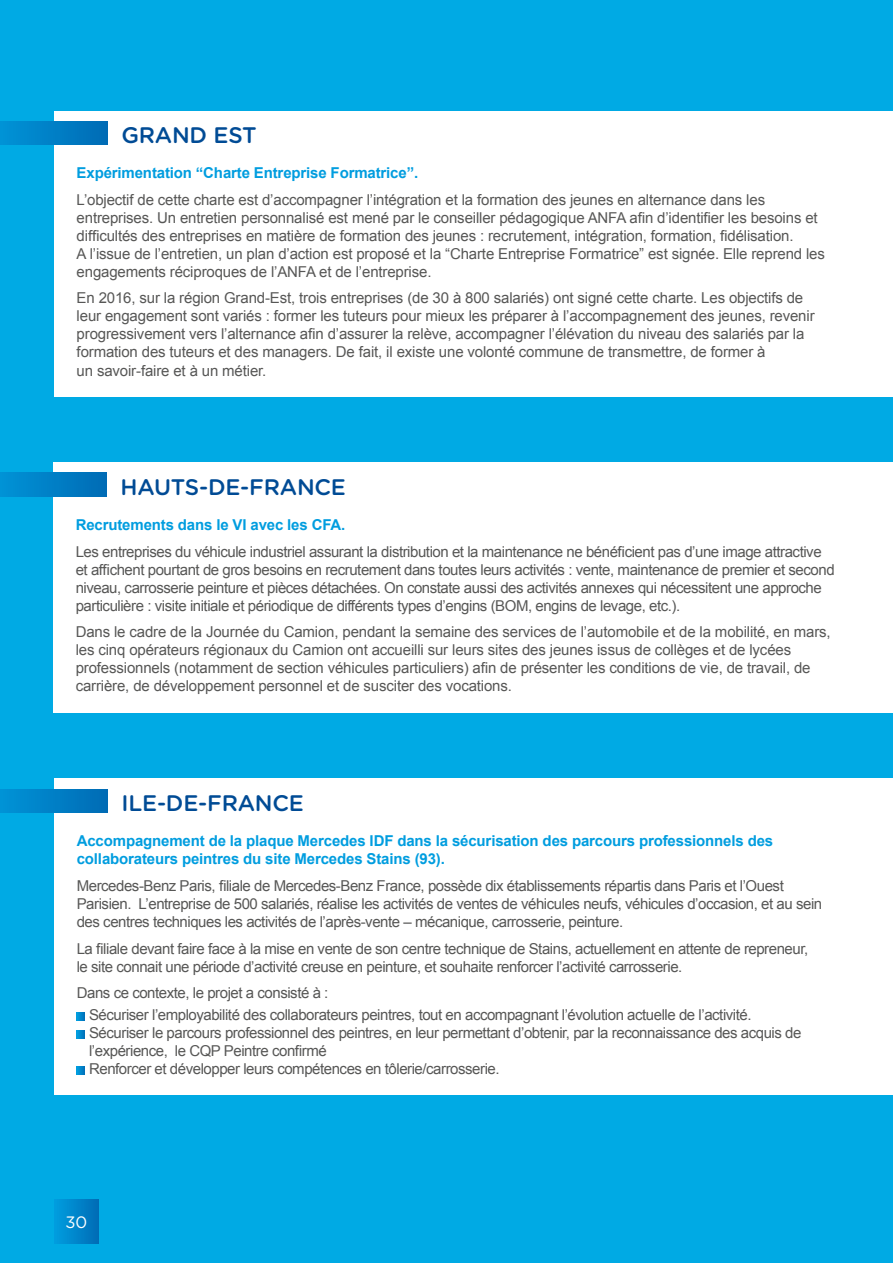
<style>
.page{position:relative;width:893px;height:1263px;background:#00aae4}
.page>*{position:absolute;margin:0;border:0;box-sizing:border-box;transform-origin:0 0}
.t1{font:500 22.5px "Gotham Rounded";letter-spacing:-.01em;color:#004b95}
.t2{font:16.5px "Gotham Rounded";color:#fff}
.t3{font:15px/18px "Arial";letter-spacing:-.03em;color:#575756}
.t4{font:15px/18px "Arial";letter-spacing:-.01em;color:#575756}
.t5{font:700 15px/18px "Arial";letter-spacing:-.01em;color:#009ddf}
</style>
<div class="page">
<div style="left:54px;top:1199px;width:45px;height:45px;background:linear-gradient(to right,#009ee0,#006cb5)"></div>
<div style="left:54px;top:111px;width:839px;height:285px;background:#fff"></div>
<div style="left:0;top:121px;width:107px;height:24px;background:linear-gradient(to right,#0093d7,#006bb5)"></div>
<div style="left:53px;top:462px;width:840px;height:251px;background:#fff"></div>
<div style="left:0;top:473px;width:106px;height:23px;background:linear-gradient(to right,#0093d6,#006cb5)"></div>
<div style="left:54px;top:778px;width:839px;height:317px;background:#fff"></div>
<div style="left:0;top:789px;width:107px;height:24px;background:linear-gradient(to right,#0093d7,#006cb5)"></div>
<svg style="left:77px;top:1012px;width:8px;height:8px"></svg>
<svg style="left:77px;top:1030px;width:8px;height:8px"></svg>
<svg style="left:77px;top:1066px;width:8px;height:8px"></svg>
<h1 class="t1" style="left:121px;top:119px;width:137px">GRAND EST</h1>
<p class="t5" style="left:77px;top:165px;width:343px">Expérimentation “Charte Entreprise Formatrice”.</p>
<p class="t4" style="left:77px;top:191px;width:750px">L’objectif de cette charte est d’accompagner l’intégration et la formation des jeunes en alternance dans les entreprises. Un entretien personnalisé est mené par le conseiller pédagogique ANFA afin d’identifier les besoins et difficultés des entreprises en matière de formation des jeunes : recrutement, intégration, formation, fidélisation.<br>A l’issue de l’entretien, un plan d’action est proposé et la “Charte Entreprise Formatrice” est signée. Elle reprend les engagements réciproques de l’ANFA et de l’entreprise.</p>
<p class="t4" style="left:77px;top:289px;width:739px">En 2016, sur la région Grand-Est, trois entreprises (de 30 à 800 salariés) ont signé cette charte. Les objectifs de leur engagement sont variés : former les tuteurs pour mieux les préparer à l’accompagnement des jeunes, revenir progressivement vers l’alternance afin d’assurer la relève, accompagner l’élévation du niveau des salariés par la formation des tuteurs et des managers. De fait, il existe une volonté commune de transmettre, de former à<br>un savoir-faire et à un métier.</p>
<h1 class="t1" style="left:120px;top:471px;width:227px">HAUTS-DE-FRANCE</h1>
<p class="t5" style="left:76px;top:516px;width:271px">Recrutements dans le VI avec les CFA.</p>
<p class="t3" style="left:76px;top:542px;width:760px">Les entreprises du véhicule industriel assurant la distribution et la maintenance ne bénéficient pas d’une image attractive et affichent pourtant de gros besoins en recrutement dans toutes leurs activités : vente, maintenance de premier et second niveau, carrosserie peinture et pièces détachées. On constate aussi des activités annexes qui nécessitent une approche particulière : visite initiale et périodique de différents types d’engins (BOM, engins de levage, etc.).</p>
<p class="t4" style="left:76px;top:623px;width:757px">Dans le cadre de la Journée du Camion, pendant la semaine des services de l’automobile et de la mobilité, en mars, les cinq opérateurs régionaux du Camion ont accueilli sur leurs sites des jeunes issus de collèges et de lycées professionnels (notamment de section véhicules particuliers) afin de présenter les conditions de vie, de travail, de carrière, de développement personnel et de susciter des vocations.</p>
<h1 class="t1" style="left:122px;top:787px;width:184px">ILE-DE-FRANCE</h1>
<p class="t5" style="left:77px;top:833px;width:698px">Accompagnement de la plaque Mercedes IDF dans la sécurisation des parcours professionnels des collaborateurs peintres du site Mercedes Stains (93).</p>
<p class="t3" style="left:77px;top:877px;width:747px">Mercedes-Benz Paris, filiale de Mercedes-Benz France, possède dix établissements répartis dans Paris et l’Ouest<br>Parisien. L’entreprise de 500 salariés, réalise les activités de ventes de véhicules neufs, véhicules d’occasion, et au sein des centres techniques les activités de l’après-vente – mécanique, carrosserie, peinture.</p>
<p class="t3" style="left:77px;top:939px;width:733px">La filiale devant faire face à la mise en vente de son centre technique de Stains, actuellement en attente de repreneur, le site connait une période d’activité creuse en peinture, et souhaite renforcer l’activité carrosserie.</p>
<p class="t3" style="left:89px;top:982px;width:664px;line-height:22.2px;text-indent:-12px">Dans ce contexte, le projet a consisté à :<br>Sécuriser l’employabilité des collaborateurs peintres, tout en accompagnant l’évolution actuelle de l’activité.</p>
<p class="t3" style="left:89px;top:1024px;width:714px">Sécuriser le parcours professionnel des peintres, en leur permettant d’obtenir, par la reconnaissance des acquis de l’expérience, le CQP Peintre confirmé<br>Renforcer et développer leurs compétences en tôlerie/carrosserie.</p>
<p class="t2" style="left:65px;top:1211px;width:23px">30</p>
</div>
